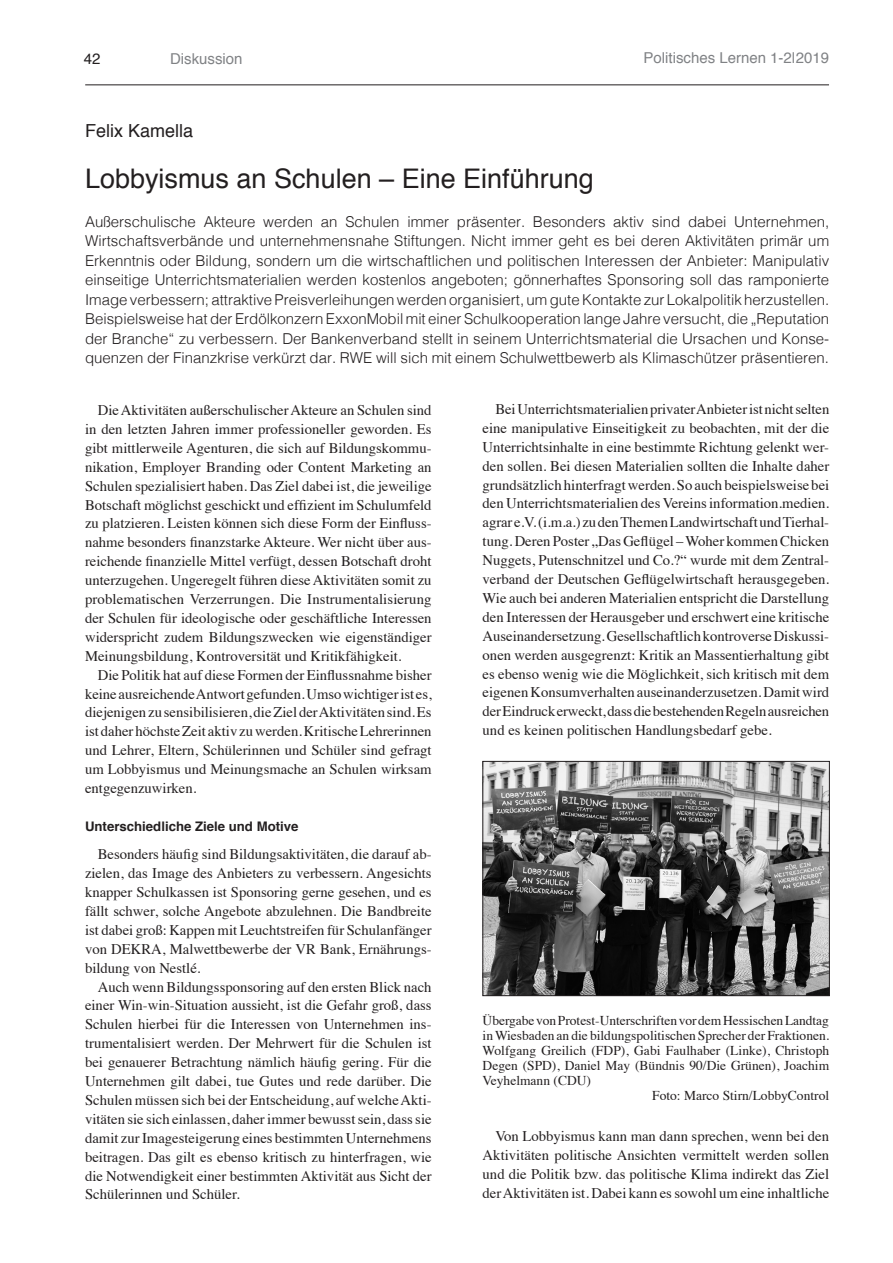
<style>
.page{position:relative;width:893px;height:1263px;background:#fff}
.page>*{position:absolute;margin:0;border:0;box-sizing:border-box;transform-origin:0 0}
.HauptÜberschr{font:27px "Helvetica";color:#231f20}
.Autor{font:18px "Helvetica";color:#231f20}
.Abstract{font:300 15px/19.5px "Helvetica";color:#231f20;text-align:justify}
.t1{font:15px "Helvetica";color:#808285}
.Abstract-2{font:15px "Helvetica";color:#231f20}
.TextNorm{font:14.7px/18.9px "Times";color:#231f20;text-align:justify}
.Eingerückt{font:13.5px/15px "Times";color:#231f20;text-align:justify}
.Zwischentitel{font:700 13.2px "Helvetica";color:#231f20}
</style>
<div class="page">
<hr style="left:85px;top:85px;width:744px;height:1px;background:#231f20">
<img style="left:485px;top:763px;width:343px;height:231px">
<div style="left:483px;top:761px;width:347px;height:235px;border:1px solid #231f20"></div>
<p class="Abstract-2" style="left:84px;top:47px;width:18px">42</p>
<p class="t1" style="left:170px;top:47px;width:74px">Diskussion</p>
<p class="t1" style="left:643px;top:46px;width:187px">Politisches Lernen 1-2|2019</p>
<p class="Autor" style="left:85px;top:117px;width:110px">Felix Kamella</p>
<p class="HauptÜberschr" style="left:85px;top:158px;width:510px">Lobbyismus an Schulen – Eine Einführung</p>
<p class="Abstract" style="left:85px;top:210px;width:746px">Außerschulische Akteure werden an Schulen immer präsenter. Besonders aktiv sind dabei Unternehmen, Wirtschaftsverbände und unternehmensnahe Stiftungen. Nicht immer geht es bei deren Aktivitäten primär um Erkenntnis oder Bildung, sondern um die wirtschaftlichen und politischen Interessen der Anbieter: Manipulativ einseitige Unterrichtsmaterialien werden kostenlos angeboten; gönnerhaftes Sponsoring soll das ramponierte Image verbessern; attraktive Preisverleihungen werden organisiert, um gute Kontakte zur Lokalpolitik herzustellen.<br>Beispielsweise hat der Erdölkonzern ExxonMobil mit einer Schulkooperation lange Jahre versucht, die „Reputation der Branche“ zu verbessern. Der Bankenverband stellt in seinem Unterrichtsmaterial die Ursachen und Konse&shy;quenzen der Finanzkrise verkürzt dar. RWE will sich mit einem Schulwettbewerb als Klimaschützer präsentieren.</p>
<p class="TextNorm" style="left:483px;top:398px;width:348px;text-indent:13px">Bei Unterrichtsmaterialien privater Anbieter ist nicht selten eine manipulative Einseitigkeit zu beobachten, mit der die Unterrichtsinhalte in eine bestimmte Richtung gelenkt wer&shy;den sollen. Bei diesen Materialien sollten die Inhalte daher grundsätzlich hinterfragt werden. So auch beispielsweise bei den Unterrichtsmaterialien des Vereins information.medien. agrar e.V. (i.m.a.) zu den Themen Landwirtschaft und Tierhal&shy;tung. Deren Poster „Das Geflügel – Woher kommen Chicken Nuggets, Putenschnitzel und Co.?“ wurde mit dem Zentral&shy;verband der Deutschen Geflügelwirtschaft herausgegeben.<br>Wie auch bei anderen Materialien entspricht die Darstellung den Interessen der Herausgeber und erschwert eine kritische Auseinandersetzung. Gesellschaftlich kontroverse Diskussi&shy;onen werden ausgegrenzt: Kritik an Massentierhaltung gibt es ebenso wenig wie die Möglichkeit, sich kritisch mit dem eigenen Konsumverhalten auseinanderzusetzen. Damit wird der Eindruck erweckt, dass die bestehenden Regeln ausreichen und es keinen politischen Handlungsbedarf gebe.</p>
<p class="TextNorm" style="left:85px;top:399px;width:348px;text-indent:13px">Die Aktivitäten außerschulischer Akteure an Schulen sind in den letzten Jahren immer professioneller geworden. Es gibt mittlerweile Agenturen, die sich auf Bildungskommu&shy;nikation, Employer Branding oder Content Marketing an Schulen spezialisiert haben. Das Ziel dabei ist, die jeweilige Botschaft möglichst geschickt und effizient im Schulumfeld zu platzieren. Leisten können sich diese Form der Einfluss&shy;nahme besonders finanzstarke Akteure. Wer nicht über aus&shy;reichende finanzielle Mittel verfügt, dessen Botschaft droht unterzugehen. Ungeregelt führen diese Aktivitäten somit zu problematischen Verzerrungen. Die Instrumentalisierung der Schulen für ideologische oder geschäftliche Interessen widerspricht zudem Bildungszwecken wie eigenständiger Meinungsbildung, Kontroversität und Kritikfähigkeit.</p>
<p class="TextNorm" style="left:85px;top:664px;width:348px;text-indent:13px">Die Politik hat auf diese Formen der Einflussnahme bisher keine ausreichende Antwort gefunden. Umso wichtiger ist es, diejenigen zu sensibilisieren, die Ziel der Aktivitäten sind. Es ist daher höchste Zeit aktiv zu werden. Kritische Lehrerinnen und Lehrer, Eltern, Schülerinnen und Schüler sind gefragt um Lobbyismus und Meinungsmache an Schulen wirksam entgegenzuwirken.</p>
<p class="Zwischentitel" style="left:85px;top:815px;width:215px">Unterschiedliche Ziele und Motive</p>
<p class="TextNorm" style="left:85px;top:843px;width:348px;text-indent:13px">Besonders häufig sind Bildungsaktivitäten, die darauf ab&shy;zielen, das Image des Anbieters zu verbessern. Angesichts knapper Schulkassen ist Sponsoring gerne gesehen, und es fällt schwer, solche Angebote abzulehnen. Die Bandbreite ist dabei groß: Kappen mit Leuchtstreifen für Schulanfänger von DEKRA, Malwettbewerbe der VR Bank, Ernährungs&shy;bildung von Nestlé.</p>
<p class="TextNorm" style="left:85px;top:976px;width:348px;text-indent:13px">Auch wenn Bildungssponsoring auf den ersten Blick nach einer Win-win-Situation aussieht, ist die Gefahr groß, dass Schulen hierbei für die Interessen von Unternehmen ins&shy;trumentalisiert werden. Der Mehrwert für die Schulen ist bei genauerer Betrachtung nämlich häufig gering. Für die Unternehmen gilt dabei, tue Gutes und rede darüber. Die Schulen müssen sich bei der Entscheidung, auf welche Akti&shy;vitäten sie sich einlassen, daher immer bewusst sein, dass sie damit zur Imagesteigerung eines bestimmten Unternehmens beitragen. Das gilt es ebenso kritisch zu hinterfragen, wie die Notwendigkeit einer bestimmten Aktivität aus Sicht der Schülerinnen und Schüler.</p>
<p class="Eingerückt" style="left:483px;top:1012px;width:348px">Übergabe von Protest-Unterschriften vor dem Hessischen Landtag in Wiesbaden an die bildungspolitischen Sprecher der Fraktionen.<br>Wolfgang Greilich (FDP), Gabi Faulhaber (Linke), Christoph Degen (SPD), Daniel May (Bündnis 90/Die Grünen), Joachim Veyhelmann (CDU)</p>
<p class="Eingerückt" style="left:652px;top:1087px;width:179px">Foto: Marco Stirn/LobbyControl</p>
<p class="TextNorm" style="left:483px;top:1125px;width:348px;text-indent:13px">Von Lobbyismus kann man dann sprechen, wenn bei den Aktivitäten politische Ansichten vermittelt werden sollen und die Politik bzw. das politische Klima indirekt das Ziel der Aktivitäten ist. Dabei kann es sowohl um eine inhaltliche</p>
</div>
